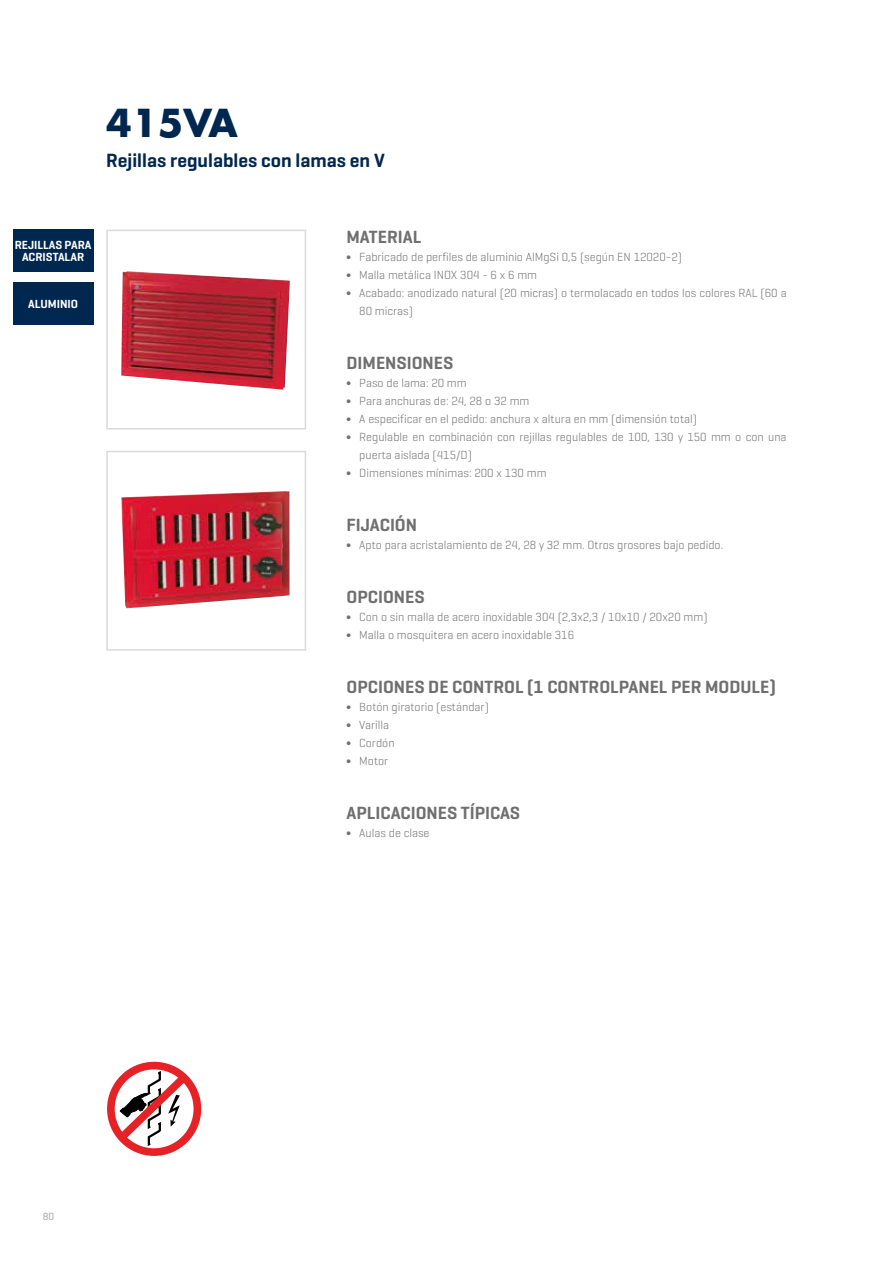
<style>
.page{position:relative;width:893px;height:1263px;background:#fff}
.page>*{position:absolute;margin:0;border:0;box-sizing:border-box;transform-origin:0 0}
.t1{font:700 37.5px "Futura Std";color:#00274f}
.t2{font:600 19.5px "Geogrotesque";color:#00274f}
.t3{font:600 18px "Geogrotesque";color:#706f6f}
.t4{font:300 12px/18px "Geogrotesque";color:#706f6f}
.t5{font:600 12px/12px "Geogrotesque";color:#fff;text-align:center}
.t6{font:10.5px "Geogrotesque";color:#9d9d9c}
</style>
<div class="page">
<div style="left:13px;top:230px;width:81px;height:42px;background:#00274f"></div>
<img style="left:121px;top:271px;width:169px;height:119px">
<div style="left:106px;top:230px;width:200px;height:199px;border:2px solid #dadada"></div>
<img style="left:121px;top:491px;width:169px;height:117px">
<div style="left:106px;top:451px;width:200px;height:200px;border:2px solid #dadada"></div>
<div style="left:107px;top:1062px;width:94px;height:94px;border:8px solid #e52225;border-radius:50%"></div>
<svg style="left:110px;top:1065px;width:87px;height:83px"></svg>
<div style="left:13px;top:282px;width:81px;height:43px;background:#00274f"></div>
<h1 class="t1" style="left:106px;top:98px;width:133px">415VA</h1>
<h2 class="t2" style="left:106px;top:148px;width:280px">Rejillas regulables con lamas en V</h2>
<p class="t5" style="left:15px;top:239px;width:78px">REJILLAS PARA<br>ACRISTALAR</p>
<p class="t5" style="left:28px;top:298px;width:52px">ALUMINIO</p>
<h3 class="t3" style="left:347px;top:226px;width:76px">MATERIAL</h3>
<p class="t4" style="left:347px;top:248px;width:337px">∫ Fabricado de perfiles de aluminio AlMgSi 0,5 (según EN 12020-2)</p>
<p class="t4" style="left:347px;top:266px;width:192px">∫ Malla metálica INOX 304 - 6 x 6 mm</p>
<p class="t4" style="left:347px;top:284px;width:442px">∫ Acabado: anodizado natural (20 micras) o termolacado en todos los colores RAL (60 a</p>
<p class="t4" style="left:359px;top:302px;width:55px">80 micras)</p>
<h3 class="t3" style="left:347px;top:352px;width:108px">DIMENSIONES</h3>
<p class="t4" style="left:347px;top:374px;width:122px">∫ Paso de lama: 20 mm</p>
<p class="t4" style="left:347px;top:392px;width:184px">∫ Para anchuras de: 24, 28 o 32 mm</p>
<p class="t4" style="left:347px;top:410px;width:352px">∫ A especificar en el pedido: anchura x altura en mm (dimensión total)</p>
<p class="t4" style="left:347px;top:428px;width:442px">∫ Regulable en combinación con rejillas regulables de 100, 130 y 150 mm o con una</p>
<p class="t4" style="left:359px;top:446px;width:114px">puerta aislada (415/D)</p>
<p class="t4" style="left:347px;top:464px;width:202px">∫ Dimensiones mínimas: 200 x 130 mm</p>
<h3 class="t3" style="left:347px;top:514px;width:72px">FIJACIÓN</h3>
<p class="t4" style="left:347px;top:536px;width:378px">∫ Apto para acristalamiento de 24, 28 y 32 mm. Otros grosores bajo pedido.</p>
<h3 class="t3" style="left:347px;top:586px;width:80px">OPCIONES</h3>
<p class="t4" style="left:347px;top:608px;width:362px">∫ Con o sin malla de acero inoxidable 304 (2,3x2,3 / 10x10 / 20x20 mm) ∫ Malla o mosquitera en acero inoxidable 316</p>
<h3 class="t3" style="left:347px;top:676px;width:431px">OPCIONES DE CONTROL (1 CONTROLPANEL PER MODULE)</h3>
<p class="t4" style="left:347px;top:698px;width:144px">∫ Botón giratorio (estándar) ∫ Varilla<br>∫ Cordón<br>∫ Motor</p>
<h3 class="t3" style="left:347px;top:802px;width:175px">APLICACIONES TÍPICAS</h3>
<p class="t4" style="left:347px;top:824px;width:84px">∫ Aulas de clase</p>
<p class="t6" style="left:43px;top:1210px;width:13px">80</p>
</div>
